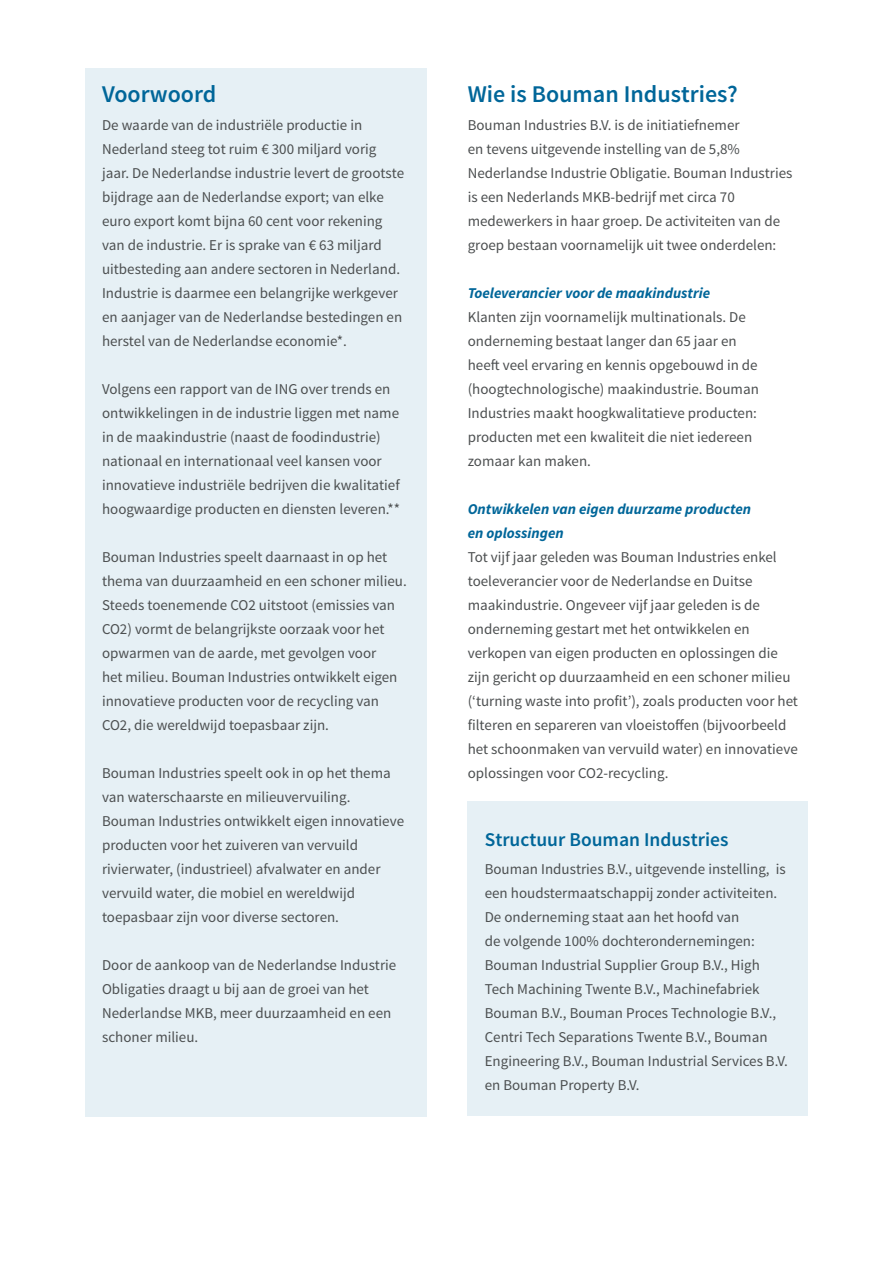
<style>
.page{position:relative;width:893px;height:1263px;background:#fff}
.page>*{position:absolute;margin:0;border:0;box-sizing:border-box;transform-origin:0 0}
.Header_02{font:600 24px "Source Sans Pro";color:#069}
.Header_03{font:600 19.5px "Source Sans Pro";color:#069}
.Paragraph{font:15px/24px "Source Sans Pro";color:#4c4f50}
.Header_04{font:italic 700 15px "Source Sans Pro";color:#069}
</style>
<div class="page">
<div style="left:85px;top:68px;width:342px;height:1048px;background:#e6f0f5"></div>
<div style="left:468px;top:801px;width:340px;height:315px;background:#e6f0f5"></div>
<p class="Header_02" style="left:102px;top:78px;width:116px">Voorwoord</p>
<p class="Paragraph" style="left:102px;top:113px;width:304px">De waarde van de industriële productie in Nederland steeg tot ruim € 300 miljard vorig jaar. De Nederlandse industrie levert de grootste bijdrage aan de Nederlandse export; van elke euro export komt bijna 60 cent voor rekening van de industrie. Er is sprake van € 63 miljard uitbesteding aan andere sectoren in Nederland.<br>Industrie is daarmee een belangrijke werkgever en aanjager van de Nederlandse bestedingen en herstel van de Nederlandse economie*.</p>
<p class="Paragraph" style="left:102px;top:377px;width:300px">Volgens een rapport van de ING over trends en ontwikkelingen in de industrie liggen met name in de maakindustrie (naast de foodindustrie) nationaal en internationaal veel kansen voor innovatieve industriële bedrijven die kwalitatief hoogwaardige producten en diensten leveren.**</p>
<p class="Paragraph" style="left:102px;top:545px;width:306px">Bouman Industries speelt daarnaast in op het thema van duurzaamheid en een schoner milieu.<br>Steeds toenemende CO2 uitstoot (emissies van CO2) vormt de belangrijkste oorzaak voor het opwarmen van de aarde, met gevolgen voor<br>het milieu. Bouman Industries ontwikkelt eigen innovatieve producten voor de recycling van CO2, die wereldwijd toepasbaar zijn.</p>
<p class="Paragraph" style="left:102px;top:761px;width:304px">Bouman Industries speelt ook in op het thema van waterschaarste en milieuvervuiling.<br>Bouman Industries ontwikkelt eigen innovatieve producten voor het zuiveren van vervuild rivierwater, (industrieel) afvalwater en ander vervuild water, die mobiel en wereldwijd toepasbaar zijn voor diverse sectoren.</p>
<p class="Paragraph" style="left:102px;top:953px;width:296px">Door de aankoop van de Nederlandse Industrie Obligaties draagt u bij aan de groei van het Nederlandse MKB, meer duurzaamheid en een schoner milieu.</p>
<p class="Header_02" style="left:468px;top:78px;width:271px">Wie is Bouman Industries?</p>
<p class="Paragraph" style="left:468px;top:113px;width:326px">Bouman Industries B.V. is de initiatiefnemer<br>en tevens uitgevende instelling van de 5,8% Nederlandse Industrie Obligatie. Bouman Industries is een Nederlands MKB-bedrijf met circa 70 medewerkers in haar groep. De activiteiten van de groep bestaan voornamelijk uit twee onderdelen:</p>
<p class="Header_04" style="left:468px;top:283px;width:244px">Toeleverancier voor de maakindustrie</p>
<p class="Paragraph" style="left:468px;top:305px;width:293px">Klanten zijn voornamelijk multinationals. De onderneming bestaat langer dan 65 jaar en heeft veel ervaring en kennis opgebouwd in de (hoogtechnologische) maakindustrie. Bouman Industries maakt hoogkwalitatieve producten: producten met een kwaliteit die niet iedereen zomaar kan maken.</p>
<p class="Header_04" style="left:468px;top:499px;width:285px">Ontwikkelen van eigen duurzame producten</p>
<p class="Header_04" style="left:468px;top:523px;width:97px">en oplossingen</p>
<p class="Paragraph" style="left:468px;top:545px;width:332px">Tot vijf jaar geleden was Bouman Industries enkel toeleverancier voor de Nederlandse en Duitse maakindustrie. Ongeveer vijf jaar geleden is de onderneming gestart met het ontwikkelen en verkopen van eigen producten en oplossingen die zijn gericht op duurzaamheid en een schoner milieu (‘turning waste into profit’), zoals producten voor het filteren en separeren van vloeistoffen (bijvoorbeeld het schoonmaken van vervuild water) en innovatieve oplossingen voor CO2-recycling.</p>
<p class="Header_03" style="left:485px;top:827px;width:245px">Structuur Bouman Industries</p>
<p class="Paragraph" style="left:485px;top:857px;width:305px">Bouman Industries B.V., uitgevende instelling, is een houdstermaatschappij zonder activiteiten.<br>De onderneming staat aan het hoofd van<br>de volgende 100% dochterondernemingen:<br>Bouman Industrial Supplier Group B.V., High Tech Machining Twente B.V., Machinefabriek Bouman B.V., Bouman Proces Technologie B.V., Centri Tech Separations Twente B.V., Bouman Engineering B.V., Bouman Industrial Services B.V. en Bouman Property B.V.</p>
</div>
